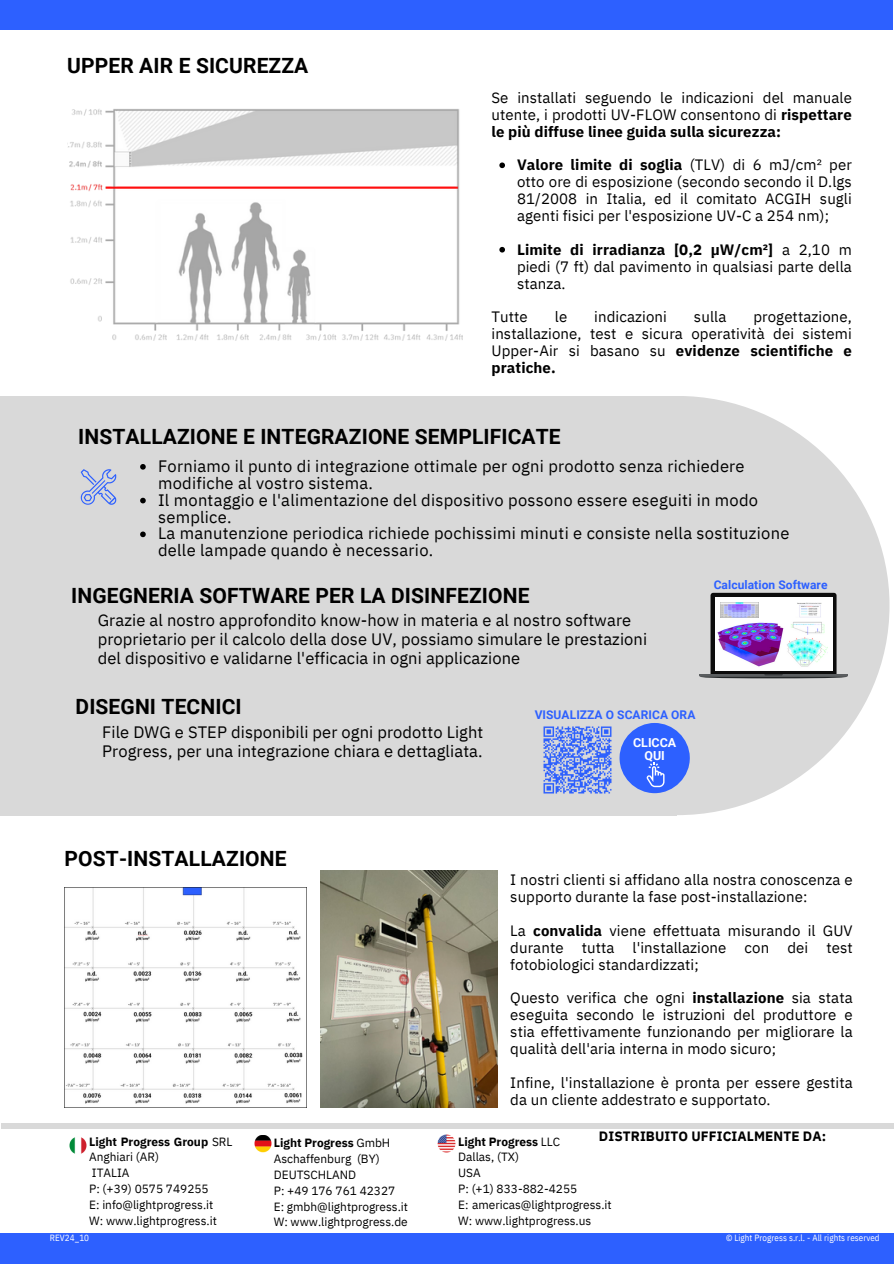
<style>
.page{position:relative;width:894px;height:1264px;background:#fff}
.page>*{position:absolute;margin:0;border:0;box-sizing:border-box;transform-origin:0 0}
.t1{font:700 21px "Roboto";letter-spacing:.005em;color:#000}
.t2{font:16.5px/16.8px "IBM Plex Sans";letter-spacing:.015em;color:#000}
.t3{font:15px/16.8px "IBM Plex Sans";letter-spacing:.005em;color:#000;text-align:justify}
.t4{font:700 13.5px "IBM Plex Sans";letter-spacing:.005em;color:#000}
.t5{font:700 12.45px/12.5px "Roboto";color:#fff;text-align:center}
.t6{font:700 12px "Roboto";letter-spacing:.005em;color:#2d60ff}
.t7{font:11.85px/15.9px "IBM Plex Sans";color:#000}
.t8{font:9px "IBM Plex Sans Cond";letter-spacing:.005em;color:#fff}
.s1{font-weight:700}
</style>
<div class="page">
<div style="left:0;top:0;width:892px;height:30px;background:#2d60ff"></div>
<div style="left:0;top:396px;width:676px;height:419px;background:#d9d9d9"></div>
<div style="left:464px;top:396px;width:425px;height:419px;background:#d9d9d9;border-radius:50%"></div>
<img style="left:80px;top:469px;width:37px;height:36px">
<svg style="left:140px;top:464px;width:6px;height:5px"></svg>
<svg style="left:140px;top:498px;width:6px;height:5px"></svg>
<svg style="left:140px;top:531px;width:6px;height:6px"></svg>
<svg style="left:699px;top:593px;width:148px;height:85px"></svg>
<div style="left:714px;top:597px;width:118px;height:74px;background:#fff"></div>
<img style="left:717px;top:622px;width:67px;height:45px">
<img style="left:787px;top:634px;width:40px;height:33px">
<img style="left:791px;top:622px;width:33px;height:12px">
<img style="left:720px;top:603px;width:38px;height:14px">
<img style="left:797px;top:602px;width:23px;height:15px">
<img style="left:543px;top:726px;width:69px;height:68px">
<svg style="left:619px;top:723px;width:70px;height:70px"></svg>
<img style="left:65px;top:888px;width:238px;height:216px">
<img style="left:320px;top:870px;width:177px;height:237px">
<img style="left:67px;top:109px;width:395px;height:232px">
<svg style="left:499px;top:162px;width:6px;height:6px"></svg>
<svg style="left:499px;top:247px;width:6px;height:5px"></svg>
<div style="left:1px;top:1122px;width:892px;height:6px;background:#d9d9d9"></div>
<div style="left:0;top:1232px;width:893px;height:31px;background:#2d60ff"></div>
<img style="left:69px;top:1137px;width:18px;height:17px">
<img style="left:254px;top:1135px;width:17px;height:17px">
<img style="left:437px;top:1134px;width:18px;height:18px">
<p class="t1" style="left:67px;top:53px;width:243px">UPPER AIR E SICUREZZA</p>
<p class="t3" style="left:491px;top:89px;width:362px">Se installati seguendo le indicazioni del manuale utente, i prodotti UV-FLOW consentono di <span class="s1">rispettare le più diffuse linee guida sulla sicurezza:</span></p>
<h2 class="t3" style="left:517px;top:156px;width:336px"><span class="s1">Valore limite di soglia</span> (TLV) di 6 mJ/cm² per otto ore di esposizione (secondo secondo il D.lgs 81/2008 in Italia, ed il comitato ACGIH sugli agenti fisici per l'esposizione UV-C a 254 nm);</h2>
<h2 class="t3" style="left:517px;top:241px;width:336px"><span class="s1">Limite di irradianza [0,2 µW/cm²]</span> a 2,10 m piedi (7 ft) dal pavimento in qualsiasi parte della stanza.</h2>
<h2 class="t3" style="left:491px;top:308px;width:38px">Tutte</h2>
<h2 class="t3" style="left:554px;top:308px;width:14px">le</h2>
<h2 class="t3" style="left:594px;top:308px;width:74px">indicazioni</h2>
<h2 class="t3" style="left:693px;top:308px;width:34px">sulla</h2>
<h2 class="t3" style="left:491px;top:308px;width:362px;text-indent:262px">progettazione, installazione, test e sicura operatività dei sistemi Upper-Air si basano su <span class="s1">evidenze scientifiche e pratiche.</span></h2>
<h2 class="t1" style="left:78px;top:424px;width:484px">INSTALLAZIONE E INTEGRAZIONE SEMPLIFICATE</h2>
<p class="t2" style="left:158px;top:457px;width:588px">Forniamo il punto di integrazione ottimale per ogni prodotto senza richiedere modifiche al vostro sistema.</p>
<h2 class="t2" style="left:158px;top:491px;width:601px">Il montaggio e l'alimentazione del dispositivo possono essere eseguiti in modo semplice.</h2>
<p class="t2" style="left:158px;top:525px;width:632px">La manutenzione periodica richiede pochissimi minuti e consiste nella sostituzione delle lampade quando è necessario.</p>
<h1 class="t1" style="left:71px;top:583px;width:459px">INGEGNERIA SOFTWARE PER LA DISINFEZIONE</h1>
<p class="t2" style="left:98px;top:610px;width:550px;line-height:19.2px">Grazie al nostro approfondito know-how in materia e al nostro software proprietario per il calcolo della dose UV, possiamo simulare le prestazioni del dispositivo e validarne l'efficacia in ogni applicazione</p>
<h2 class="t1" style="left:76px;top:694px;width:167px">DISEGNI TECNICI</h2>
<p class="t2" style="left:102px;top:722px;width:382px;line-height:19.2px">File DWG e STEP disponibili per ogni prodotto Light<br>Progress, per una integrazione chiara e dettagliata.</p>
<p class="t6" style="left:534px;top:707px;width:162px">VISUALIZZA O SCARICA ORA</p>
<p class="t5" style="left:633px;top:737px;width:45px">CLICCA<br>QUI</p>
<h1 class="t6" style="left:713px;top:578px;width:115px">Calculation Software</h1>
<p class="t1" style="left:65px;top:846px;width:223px">POST-INSTALLAZIONE</p>
<p class="t3" style="left:510px;top:871px;width:344px">I nostri clienti si affidano alla nostra conoscenza e supporto durante la fase post-installazione:</p>
<p class="t3" style="left:510px;top:921px;width:344px">La <span class="s1">convalida</span> viene effettuata misurando il GUV durante tutta l'installazione con dei test fotobiologici standardizzati;</p>
<p class="t3" style="left:510px;top:989px;width:344px">Questo verifica che ogni <span class="s1">installazione</span> sia stata eseguita secondo le istruzioni del produttore e stia effettivamente funzionando per migliorare la qualità dell'aria interna in modo sicuro;</p>
<p class="t3" style="left:510px;top:1073px;width:344px">Infine, l'installazione è pronta per essere gestita da un cliente addestrato e supportato.</p>
<h6 class="t4" style="left:598px;top:1126px;width:229px">DISTRIBUITO UFFICIALMENTE DA:</h6>
<h6 class="t7" style="left:89px;top:1133px;width:145px"><span class="s1">Light Progress Group</span> SRL<br>Anghiari (AR)<br>ITALIA<br>P: (+39) 0575 749255<br>E: info@lightprogress.it<br>W: www.lightprogress.it</h6>
<h3 class="t7" style="left:274px;top:1134px;width:136px"><span class="s1">Light Progress</span> GmbH<br>Aschaffenburg (BY)<br>DEUTSCHLAND<br>P: +49 176 761 42327<br>E: gmbh@lightprogress.it<br>W: www.lightprogress.de</h3>
<p class="t7" style="left:458px;top:1133px;width:155px"><span class="s1">Light Progress</span> LLC<br>Dallas, (TX)<br>USA<br>P: (+1) 833-882-4255<br>E: americas@lightprogress.it<br>W: www.lightprogress.us</p>
<p class="t8" style="left:50px;top:1232px;width:41px">REV24_10</p>
<h2 class="t8" style="left:725px;top:1232px;width:155px">© Light Progress s.r.l. - All rights reserved</h2>
</div>
